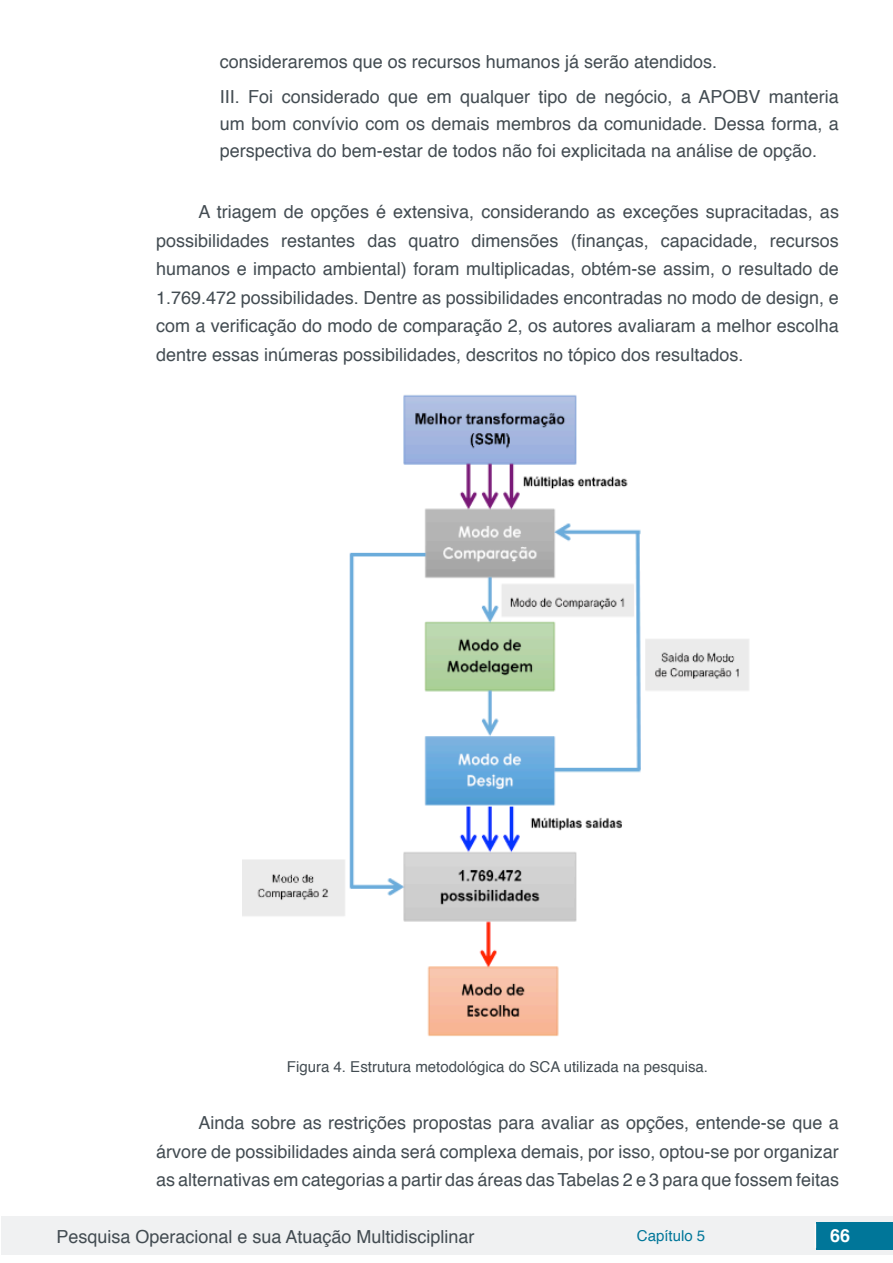
<style>
.page{position:relative;width:893px;height:1263px;background:#fff}
.page>*{position:absolute;margin:0;border:0;box-sizing:border-box;transform-origin:0 0}
.t1{font:18px/28.5px "Helvetica";color:#434c52}
.t2{font:700 18px "Helvetica";color:#fff}
.t3{font:15px "Helvetica";color:#434c52}
.t4{font:15px "Helvetica";color:#007699}
</style>
<div class="page">
<div style="left:1px;top:1216px;width:891px;height:38px;background:#f0f1f2"></div>
<div style="left:816px;top:1222px;width:77px;height:27px;background:#007699"></div>
<svg style="left:815px;top:1224px;width:1px;height:24px"></svg>
<img style="left:243px;top:394px;width:506px;height:642px">
<p class="t1" style="left:220px;top:44px;width:621px;line-height:35.5px">consideraremos que os recursos humanos já serão atendidos.<br>III. Foi considerado que em qualquer tipo de negócio, a APOBV manteria</p>
<p class="t1" style="left:220px;top:111px;width:621px;line-height:27px">um bom convívio com os demais membros da comunidade. Dessa forma, a perspectiva do bem-estar de todos não foi explicitada na análise de opção.</p>
<p class="t1" style="left:156px;top:198px;width:684px;text-align:justify;text-indent:43px">A triagem de opções é extensiva, considerando as exceções supracitadas, as possibilidades restantes das quatro dimensões (finanças, capacidade, recursos humanos e impacto ambiental) foram multiplicadas, obtém-se assim, o resultado de 1.769.472 possibilidades. Dentre as possibilidades encontradas no modo de design, e com a verificação do modo de comparação 2, os autores avaliaram a melhor escolha dentre essas inúmeras possibilidades, descritos no tópico dos resultados.</p>
<p class="t3" style="left:287px;top:1055px;width:423px">Figura 4. Estrutura metodológica do SCA utilizada na pesquisa.</p>
<p class="t1" style="left:156px;top:1109px;width:684px;text-align:justify;text-indent:43px">Ainda sobre as restrições propostas para avaliar as opções, entende-se que a árvore de possibilidades ainda será complexa demais, por isso, optou-se por organizar as alternativas em categorias a partir das áreas das Tabelas 2 e 3 para que fossem feitas</p>
<p class="t1" style="left:56px;top:1223px;width:420px">Pesquisa Operacional e sua Atuação Multidisciplinar</p>
<p class="t4" style="left:637px;top:1224px;width:70px">Capítulo 5</p>
<p class="t2" style="left:830px;top:1221px;width:22px">66</p>
</div>
